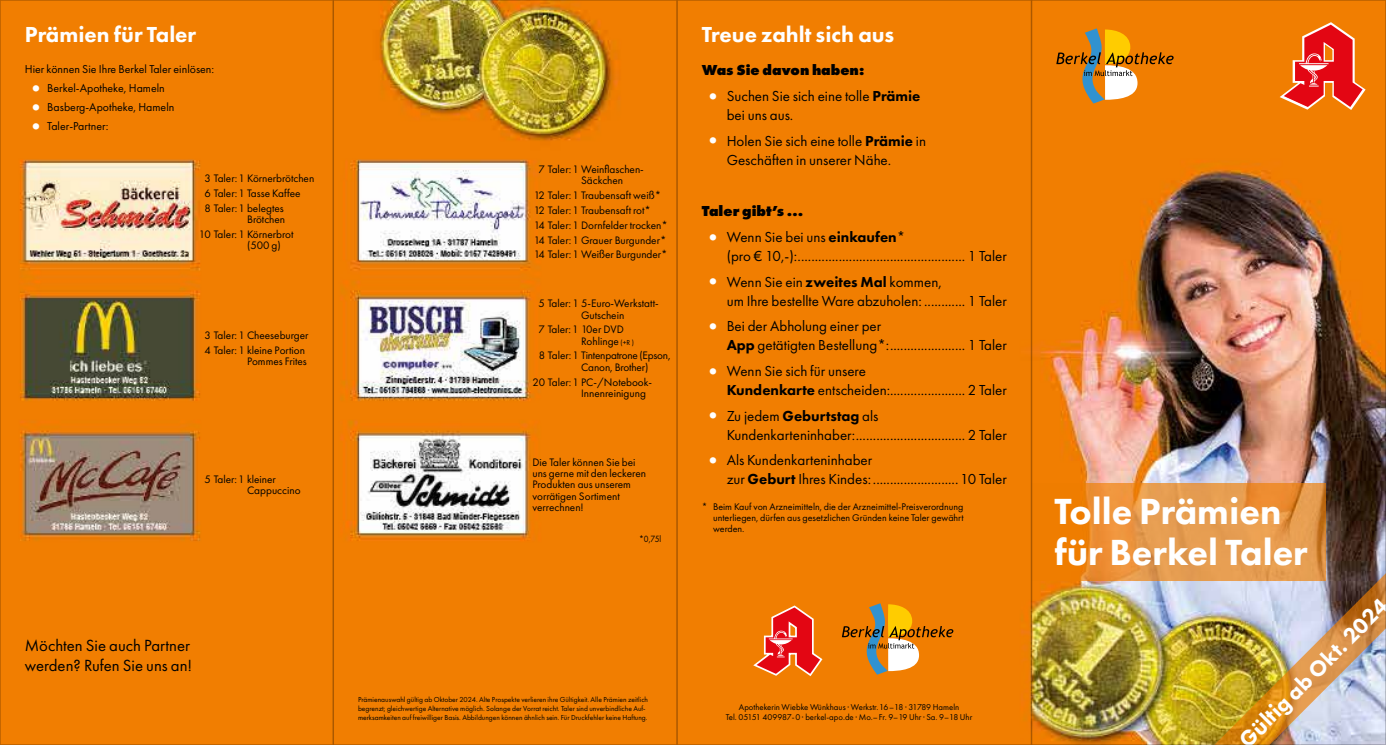
<style>
.page{position:relative;width:1386px;height:745px;background:#fff}
.page>*{position:absolute;margin:0;border:0;box-sizing:border-box;transform-origin:0 0}
.t1{font:800 37.62px/40.8px "Futura PT";color:#fff}
.t2{font:800 22.5px "Futura PT";color:#fff}
.t3{font:16.75px/19.4px "Futura PT";color:#000}
.t4{font:15px/18.8px "Futura PT";color:#000}
.t5{font:800 15px "Futura PT";color:#000}
.t6{font:11.88px "Futura PT";color:#000}
.t7{font:11.25px/11.2px "Futura PT";color:#000}
.t8{font:11.25px/11.2px "Futura PT";letter-spacing:-.02em;color:#000}
.t9{font:10px/11.2px "Futura PT";color:#000;text-align:justify}
.t10{font:9.38px "Futura PT";color:#000;scale:.9 1}
.t11{font:8.75px/10.5px "Futura PT";color:#000;text-align:center}
.t12{font:7.5px/9px "Futura PT";color:#000}
.s1{font-size:22.5px;color:#fff}
.s2{font-size:7.5px}
.s3{font-weight:800}
</style>
<div class="page">
<img style="left:2px;top:2px;width:1381px;height:740px">
<svg style="left:1033px;top:483px;width:292px;height:97px;background:#e89239"></svg>
<img style="left:1204px;top:565px;width:179px;height:177px">
<svg style="left:1056px;top:28px;width:117px;height:75px;background:#d58a2b"></svg>
<svg style="left:842px;top:603px;width:111px;height:71px;background:#d58b2b"></svg>
<svg style="left:1276px;top:20px;width:91px;height:92px;background:#ed5d25"></svg>
<svg style="left:750px;top:603px;width:75px;height:75px;background:#ed5f26"></svg>
<h2 class="t2" style="left:25px;top:20px;width:173px">Prämien für Taler</h2>
<h2 class="t2" style="left:702px;top:20px;width:194px">Treue zahlt sich aus</h2>
<p class="t6" style="left:25px;top:62px;width:191px">Hier können Sie Ihre Berkel Taler einlösen:</p>
<p class="t6" style="left:25px;top:81px;width:141px"><span class="s1">•</span>Berkel-Apotheke, Hameln</p>
<p class="t6" style="left:25px;top:100px;width:151px"><span class="s1">•</span>Basberg-Apotheke, Hameln</p>
<p class="t6" style="left:25px;top:119px;width:85px"><span class="s1">•</span>Taler-Partner:</p>
<p class="t7" style="left:205px;top:171px;width:111px;line-height:14.8px">3 Taler:1 Körnerbrötchen<br>6 Taler:1 Tasse Kaffee<br>8 Taler:1 belegtes</p>
<p class="t7" style="left:199px;top:212px;width:96px;line-height:14.8px;text-indent:48px">Brötchen<br>10 Taler:1 Körnerbrot</p>
<p class="t7" style="left:247px;top:239px;width:35px">(500 g)</p>
<p class="t7" style="left:204px;top:327px;width:105px;line-height:14.8px">3 Taler:1 Cheeseburger<br>4 Taler:1 kleine Portion</p>
<p class="t7" style="left:247px;top:355px;width:61px">Pommes Frites</p>
<p class="t7" style="left:247px;top:473px;width:55px;text-indent:-42px">5 Taler:1 kleiner<br>Cappuccino</p>
<p class="t3" style="left:25px;top:635px;width:169px">Möchten Sie auch Partner werden? Rufen Sie uns an!</p>
<p class="t7" style="left:581px;top:163px;width:64px;text-indent:-42px">7 Taler:1 Weinflaschen-<br>Säckchen</p>
<p class="t7" style="left:534px;top:188px;width:135px;line-height:14.8px">12 Taler:1 Traubensaft weiß*<br>12 Taler:1 Traubensaft rot*<br>14 Taler:1 Dornfelder trocken*<br>14 Taler:1 Grauer Burgunder*<br>14 Taler:1 Weißer Burgunder*</p>
<p class="t7" style="left:581px;top:298px;width:79px;text-indent:-42px">5 Taler:1 5-Euro-Werkstatt-<br>Gutschein</p>
<p class="t7" style="left:581px;top:324px;width:54px;text-indent:-42px">7 Taler:1 10er DVD<br>Rohlinge <span class="s2">(+R )</span></p>
<p class="t8" style="left:581px;top:350px;width:91px;text-indent:-42px">8 Taler:1 Tintenpatrone (Epson,<br>Canon, Brother)</p>
<p class="t7" style="left:581px;top:376px;width:73px;text-indent:-49px">20 Taler:1 PC-/Notebook-<br>Innenreinigung</p>
<p class="t7" style="left:532px;top:456px;width:115px">Die Taler können Sie bei uns gerne mit den leckeren<br>Produkten aus unserem vorrätigen Sortiment verrechnen!</p>
<p class="t10" style="left:639px;top:532px;width:26px">*0,75l</p>
<p class="t5" style="left:702px;top:61px;width:164px">Was Sie davon haben:</p>
<p class="t4" style="left:726px;top:87px;width:195px;text-indent:-25px"><span class="s1">•</span>Suchen Sie sich eine tolle <span class="s3">Prämie </span>bei uns aus.</p>
<p class="t4" style="left:726px;top:131px;width:201px;text-indent:-25px"><span class="s1">•</span>Holen Sie sich eine tolle <span class="s3">Prämie</span> in<br>Geschäften in unserer Nähe.</p>
<p class="t5" style="left:702px;top:201px;width:103px">Taler gibt’s …</p>
<p class="t4" style="left:726px;top:227px;width:282px;text-indent:-25px"><span class="s1">•</span>Wenn Sie bei uns <span class="s3">einkaufen</span>*<br>(pro € 10,-):................................................. 1 Taler</p>
<p class="t4" style="left:726px;top:272px;width:282px;text-indent:-25px"><span class="s1">•</span>Wenn Sie ein <span class="s3">zweites Mal</span> kommen,<br>um Ihre bestellte Ware abzuholen: ............ 1 Taler</p>
<p class="t4" style="left:726px;top:317px;width:282px;text-indent:-25px"><span class="s1">•</span>Bei der Abholung einer per<br><span class="s3">App</span> getätigten Bestellung*:...................... 1 Taler</p>
<p class="t4" style="left:726px;top:361px;width:282px;text-indent:-25px"><span class="s1">•</span>Wenn Sie sich für unsere<br><span class="s3">Kundenkarte</span> entscheiden:...................... 2 Taler</p>
<p class="t4" style="left:726px;top:406px;width:282px;text-indent:-25px"><span class="s1">•</span>Zu jedem <span class="s3">Geburtstag</span> als<br>Kundenkarteninhaber:................................ 2 Taler</p>
<p class="t4" style="left:726px;top:450px;width:282px;text-indent:-25px"><span class="s1">•</span>Als Kundenkarteninhaber<br>zur <span class="s3">Geburt</span> Ihres Kindes: .........................10 Taler</p>
<p class="t9" style="left:713px;top:500px;width:252px;text-indent:-11px">* Beim Kauf von Arzneimitteln, die der Arzneimittel-Preisverordnung unterliegen, dürfen aus gesetzlichen Gründen keine Taler gewährt werden.</p>
<p class="t12" style="left:358px;top:694px;width:292px">Prämienauswahl gültig ab Oktober 2024. Alte Prospekte verlieren ihre Gültigkeit. Alle Prämien zeitlich begrenzt; gleichwertige Alternative möglich. Solange der Vorrat reicht. Taler sind unverbindliche Auf&shy;merksamkeiten auf freiwilliger Basis. Abbildungen können ähnlich sein. Für Druckfehler keine Haftung.</p>
<p class="t11" style="left:726px;top:701px;width:248px">Apothekerin Wiebke Wünkhaus · Werkstr.16–18 · 31789 Hameln<br>Tel. 05151 409987-0 · berkel-apo.de · Mo.–Fr. 9–19 Uhr · Sa. 9–18 Uhr</p>
<h1 class="t1" style="left:1054px;top:490px;width:255px">Tolle Prämien für Berkel Taler</h1>
<h2 class="t2" style="left:1232px;top:733px;width:202px;rotate:-45deg">Gültig ab Okt. 2024</h2>
</div>
